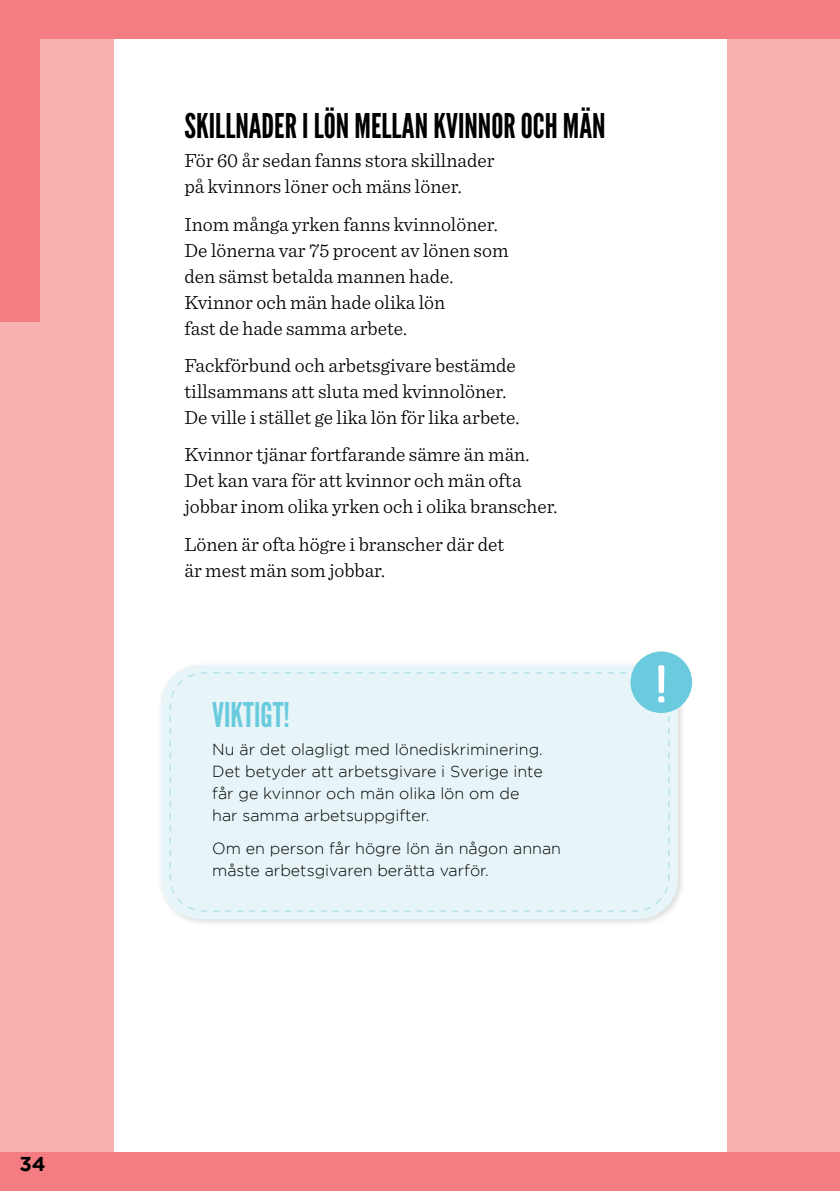
<style>
.page{position:relative;width:840px;height:1191px;background:#fff}
.page>*{position:absolute;margin:0;border:0;box-sizing:border-box;transform-origin:0 0}
.Rubrik_2{font:34px "League Gothic";color:#000}
.Viktigt_rubrik{font:34px "League Gothic";color:#6bcbde}
.Bröd{font:300 20px/26px "Sentinel";color:#000}
.Bröd_första_stycke{font:300 20px/26px "Sentinel";color:#000}
.t1{font:700 20px "Gotham";color:#000}
.Viktigt_text_första_stycket{font:300 16px/22px "Gotham";color:#000}
.Viktigt_text_följande_stycken{font:300 16px/22px "Gotham";color:#000}
</style>
<div class="page">
<div style="left:0;top:0;width:839px;height:1191px;background:#f8b2b0"></div>
<div style="left:113px;top:0;width:613px;height:1191px;background:#fff"></div>
<div style="left:0;top:0;width:839px;height:39px;background:#f37d83"></div>
<div style="left:0;top:1152px;width:839px;height:39px;background:#f37d83"></div>
<div style="left:0;top:0;width:40px;height:322px;background:#f37d83"></div>
<div style="left:157px;top:661px;width:528px;height:266px;background:#000;opacity:.15"></div>
<div style="left:161px;top:665px;width:516px;height:254px;background:#e8f5f8;border-radius:40px"></div>
<svg style="left:169px;top:671px;width:501px;height:241px"></svg>
<div style="left:630px;top:651px;width:61px;height:62px;background:#6bcbde;border-radius:50%"></div>
<svg style="left:658px;top:665px;width:7px;height:37px"></svg>
<p class="t1" style="left:19px;top:1151px;width:28px">34</p>
<p class="Rubrik_2" style="left:184px;top:106px;width:422px">SKILLNADER I LÖN MELLAN KVINNOR OCH MÄN</p>
<p class="Bröd_första_stycke" style="left:184px;top:146px;width:311px">För 60 år sedan fanns stora skillnader på kvinnors löner och mäns löner.</p>
<p class="Bröd" style="left:184px;top:209px;width:325px">Inom många yrken fanns kvinnolöner.<br>De lönerna var 75 procent av lönen som den sämst betalda mannen hade.<br>Kvinnor och män hade olika lön<br>fast de hade samma arbete.</p>
<p class="Bröd" style="left:184px;top:351px;width:336px">Fackförbund och arbetsgivare bestämde tillsammans att sluta med kvinnolöner.<br>De ville i stället ge lika lön för lika arbete.</p>
<p class="Bröd" style="left:184px;top:440px;width:374px">Kvinnor tjänar fortfarande sämre än män.<br>Det kan vara för att kvinnor och män ofta jobbar inom olika yrken och i olika branscher.</p>
<p class="Bröd" style="left:184px;top:530px;width:321px">Lönen är ofta högre i branscher där det är mest män som jobbar.</p>
<p class="Viktigt_rubrik" style="left:212px;top:695px;width:79px">VIKTIGT!</p>
<p class="Viktigt_text_första_stycket" style="left:212px;top:738px;width:332px">Nu är det olagligt med lönediskriminering.<br>Det betyder att arbetsgivare i Sverige inte får ge kvinnor och män olika lön om de har samma arbetsuppgifter.</p>
<p class="Viktigt_text_följande_stycken" style="left:212px;top:837px;width:350px">Om en person får högre lön än någon annan måste arbetsgivaren berätta varför.</p>
</div>
